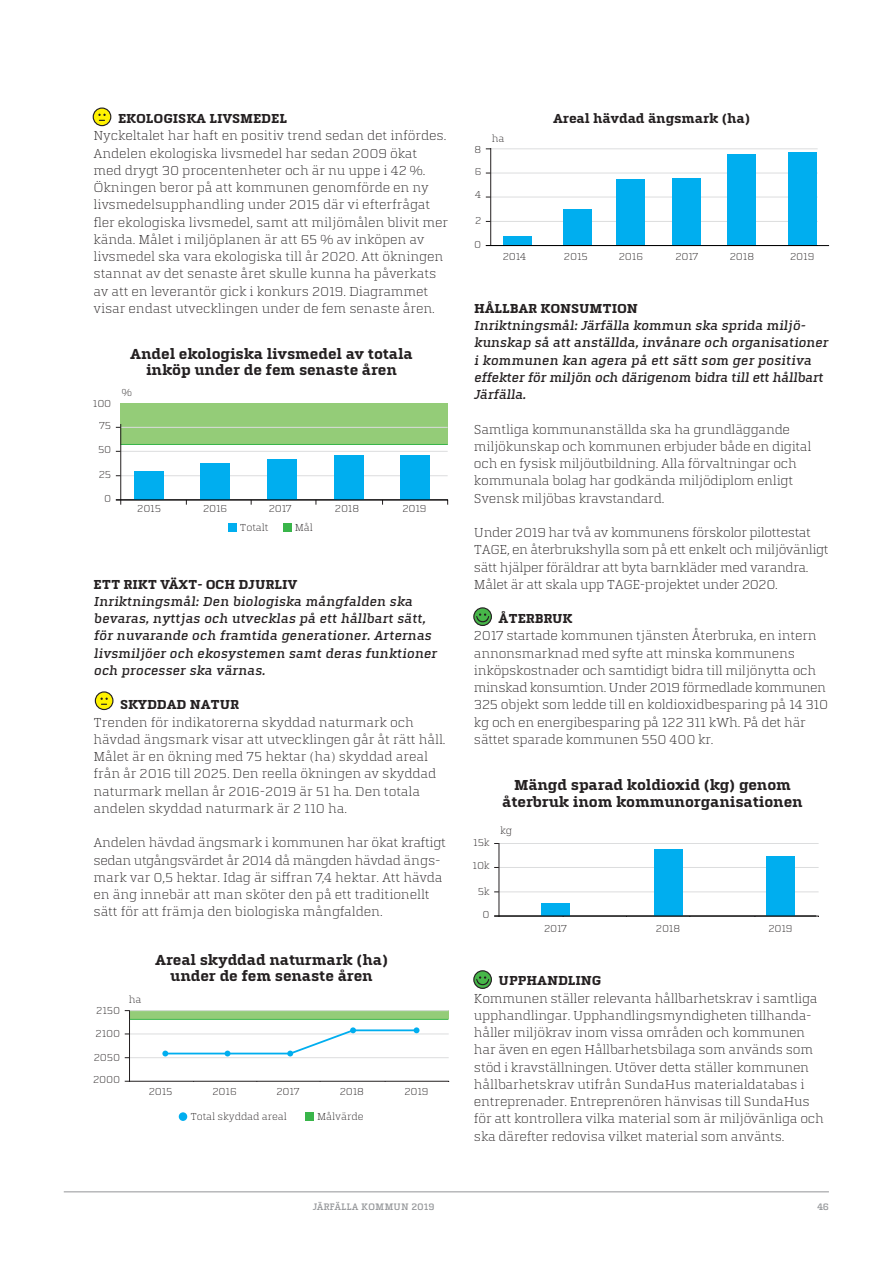
<style>
.page{position:relative;width:893px;height:1263px;background:#fff}
.page>*{position:absolute;margin:0;border:0;box-sizing:border-box;transform-origin:0 0}
.t1{font:700 15px/16.5px "Quitador For Jarfalla";letter-spacing:-.01em;color:#231f20;text-align:center}
.t2{font:300 13.5px/17.2px "Quitador For Jarfalla";letter-spacing:-.02em;color:#231f20}
.t3{font:500 13.5px/17.2px "Quitador For Jarfalla";color:#231f20}
.t4{font:700 13.5px "Quitador For Jarfalla";letter-spacing:-.01em;color:#231f20}
.t5{font:300 10.5px/22.6px "Quitador For Jarfalla";letter-spacing:-.02em;color:#231f20}
.t6{font:500 9.75px "Quitador For Jarfalla";color:#939598}
</style>
<div class="page">
<hr style="left:64px;top:1191px;width:765px;height:1px;background:#939598">
<div style="left:228px;top:523px;width:9px;height:9px;background:#00aeef"></div>
<div style="left:283px;top:523px;width:9px;height:8px;background:#39b54a"></div>
<div style="left:121px;top:403px;width:327px;height:41px;background:#94cc78"></div>
<svg style="left:116px;top:425px;width:332px;height:80px"></svg>
<div style="left:400px;top:456px;width:29px;height:44px;background:#00aeef"></div>
<div style="left:135px;top:472px;width:29px;height:28px;background:#00aeef"></div>
<div style="left:201px;top:463px;width:29px;height:37px;background:#00aeef"></div>
<div style="left:267px;top:459px;width:29px;height:41px;background:#00aeef"></div>
<div style="left:334px;top:456px;width:29px;height:44px;background:#00aeef"></div>
<hr style="left:116px;top:499px;width:332px;height:1px;background:#000">
<svg style="left:474px;top:608px;width:17px;height:17px"></svg>
<div style="left:473px;top:607px;width:19px;height:19px;border:1px solid #231f20;border-radius:50%"></div>
<svg style="left:476px;top:614px;width:13px;height:8px"></svg>
<svg style="left:474px;top:971px;width:17px;height:17px"></svg>
<div style="left:473px;top:970px;width:19px;height:19px;border:1px solid #231f20;border-radius:50%"></div>
<svg style="left:476px;top:976px;width:13px;height:9px"></svg>
<svg style="left:93px;top:108px;width:18px;height:18px"></svg>
<svg style="left:98px;top:114px;width:8px;height:7px"></svg>
<div style="left:93px;top:108px;width:18px;height:18px;border:1px solid #231f20;border-radius:50%"></div>
<svg style="left:95px;top:692px;width:18px;height:18px"></svg>
<svg style="left:100px;top:698px;width:8px;height:7px"></svg>
<div style="left:95px;top:691px;width:18px;height:19px;border:1px solid #231f20;border-radius:50%"></div>
<div style="left:179px;top:1112px;width:8px;height:9px;background:#00aeef;border-radius:50%"></div>
<div style="left:305px;top:1112px;width:8px;height:9px;background:#39b54a"></div>
<svg style="left:125px;top:1010px;width:324px;height:72px"></svg>
<svg style="left:486px;top:148px;width:332px;height:99px"></svg>
<svg style="left:494px;top:843px;width:325px;height:74px"></svg>
<div style="left:503px;top:237px;width:29px;height:8px;background:#00aeef"></div>
<div style="left:564px;top:210px;width:28px;height:35px;background:#00aeef"></div>
<div style="left:617px;top:179px;width:28px;height:66px;background:#00aeef"></div>
<div style="left:673px;top:178px;width:28px;height:67px;background:#00aeef"></div>
<div style="left:728px;top:154px;width:28px;height:91px;background:#00aeef"></div>
<div style="left:788px;top:152px;width:28px;height:93px;background:#00aeef"></div>
<div style="left:541px;top:904px;width:29px;height:12px;background:#00aeef"></div>
<div style="left:654px;top:850px;width:28px;height:66px;background:#00aeef"></div>
<div style="left:766px;top:856px;width:29px;height:60px;background:#00aeef"></div>
<hr style="left:486px;top:245px;width:343px;height:1px;background:#000">
<hr style="left:494px;top:916px;width:322px;height:1px;background:#000">
<p class="t4" style="left:118px;top:114px;width:171px">EKOLOGISKA LIVSMEDEL</p>
<p class="t2" style="left:94px;top:128px;width:356px">Nyckeltalet har haft en positiv trend sedan det infördes.<br>Andelen ekologiska livsmedel har sedan 2009 ökat med drygt 30 procentenheter och är nu uppe i 42 %.<br>Ökningen beror på att kommunen genomförde en ny livsmedelsupphandling under 2015 där vi efterfrågat fler ekologiska livsmedel, samt att miljömålen blivit mer kända. Målet i miljöplanen är att 65 % av inköpen av livsmedel ska vara ekologiska till år 2020. Att ökningen stannat av det senaste året skulle kunna ha påverkats av att en leverantör gick i konkurs 2019. Diagrammet visar endast utvecklingen under de fem senaste åren.</p>
<p class="t1" style="left:130px;top:347px;width:284px">Andel ekologiska livsmedel av totala inköp under de fem senaste åren</p>
<p class="t5" style="left:93px;top:393px;width:20px">100</p>
<p class="t5" style="left:99px;top:415px;width:14px">75</p>
<p class="t5" style="left:98px;top:438px;width:15px">50</p>
<p class="t5" style="left:99px;top:464px;width:14px">25</p>
<p class="t5" style="left:104px;top:488px;width:9px">0</p>
<p class="t5" style="left:122px;top:382px;width:12px">%</p>
<p class="t5" style="left:137px;top:498px;width:25px">2015</p>
<p class="t5" style="left:203px;top:498px;width:26px">2016</p>
<p class="t5" style="left:269px;top:498px;width:25px">2017</p>
<p class="t5" style="left:240px;top:517px;width:30px">Totalt</p>
<p class="t5" style="left:295px;top:517px;width:20px">Mål</p>
<p class="t5" style="left:335px;top:498px;width:26px">2018</p>
<p class="t5" style="left:402px;top:498px;width:26px">2019</p>
<p class="t4" style="left:94px;top:579px;width:205px">ETT RIKT VÄXT- OCH DJURLIV</p>
<p class="t3" style="left:94px;top:594px;width:346px">Inriktningsmål: Den biologiska mångfalden ska bevaras, nyttjas och utvecklas på ett hållbart sätt, för nuvarande och framtida generationer. Arternas livsmiljöer och ekosystemen samt deras funktioner och processer ska värnas.</p>
<p class="t4" style="left:120px;top:700px;width:120px">SKYDDAD NATUR</p>
<p class="t2" style="left:94px;top:714px;width:353px">Trenden för indikatorerna skyddad naturmark och hävdad ängsmark visar att utvecklingen går åt rätt håll.<br>Målet är en ökning med 75 hektar (ha) skyddad areal från år 2016 till 2025. Den reella ökningen av skyddad naturmark mellan år 2016-2019 är 51 ha. Den totala andelen skyddad naturmark är 2 110 ha.</p>
<p class="t2" style="left:94px;top:835px;width:354px">Andelen hävdad ängsmark i kommunen har ökat kraftigt sedan utgångsvärdet år 2014 då mängden hävdad ängs&shy;mark var 0,5 hektar. Idag är siffran 7,4 hektar. Att hävda en äng innebär att man sköter den på ett traditionellt sätt för att främja den biologiska mångfalden.</p>
<p class="t5" style="left:96px;top:1000px;width:25px">2150</p>
<p class="t5" style="left:93px;top:1047px;width:29px">2050<br>2000</p>
<p class="t5" style="left:96px;top:1022px;width:26px">2100</p>
<p class="t5" style="left:129px;top:989px;width:14px">ha</p>
<p class="t1" style="left:155px;top:953px;width:234px">Areal skyddad naturmark (ha) under de fem senaste åren</p>
<p class="t5" style="left:149px;top:1081px;width:25px">2015</p>
<p class="t5" style="left:212px;top:1081px;width:26px">2016</p>
<p class="t5" style="left:276px;top:1081px;width:25px">2017</p>
<p class="t5" style="left:340px;top:1081px;width:26px">2018</p>
<p class="t5" style="left:404px;top:1081px;width:26px">2019</p>
<p class="t5" style="left:190px;top:1106px;width:98px">Total skyddad areal</p>
<p class="t5" style="left:317px;top:1106px;width:48px">Målvärde</p>
<p class="t5" style="left:475px;top:139px;width:8px">8</p>
<p class="t5" style="left:475px;top:161px;width:8px">6</p>
<p class="t5" style="left:475px;top:184px;width:8px">4</p>
<p class="t5" style="left:475px;top:210px;width:8px">2</p>
<p class="t5" style="left:474px;top:234px;width:9px">0</p>
<p class="t5" style="left:492px;top:127px;width:14px">ha</p>
<p class="t4" style="left:553px;top:114px;width:199px">Areal hävdad ängsmark (ha)</p>
<p class="t5" style="left:503px;top:246px;width:25px">2014</p>
<p class="t5" style="left:564px;top:246px;width:25px">2015</p>
<p class="t5" style="left:619px;top:246px;width:26px">2016</p>
<p class="t5" style="left:675px;top:246px;width:25px">2017</p>
<p class="t5" style="left:730px;top:246px;width:26px">2018</p>
<p class="t5" style="left:790px;top:246px;width:26px">2019</p>
<p class="t4" style="left:474px;top:303px;width:165px">HÅLLBAR KONSUMTION</p>
<p class="t3" style="left:474px;top:318px;width:357px">Inriktningsmål: Järfälla kommun ska sprida miljö&shy;kunskap så att anställda, invånare och organisationer i kommunen kan agera på ett sätt som ger positiva effekter för miljön och därigenom bidra till ett hållbart Järfälla.</p>
<p class="t2" style="left:474px;top:421px;width:339px">Samtliga kommunanställda ska ha grundläggande miljökunskap och kommunen erbjuder både en digital och en fysisk miljöutbildning. Alla förvaltningar och kommunala bolag har godkända miljödiplom enligt Svensk miljöbas kravstandard.</p>
<p class="t2" style="left:474px;top:525px;width:356px">Under 2019 har två av kommunens förskolor pilottestat TAGE, en återbrukshylla som på ett enkelt och miljövänligt sätt hjälper föräldrar att byta barnkläder med varandra.<br>Målet är att skala upp TAGE-projektet under 2020.</p>
<p class="t4" style="left:499px;top:614px;width:75px">ÅTERBRUK</p>
<p class="t2" style="left:474px;top:628px;width:356px">2017 startade kommunen tjänsten Återbruka, en intern annonsmarknad med syfte att minska kommunens inköpskostnader och samtidigt bidra till miljönytta och minskad konsumtion. Under 2019 förmedlade kommunen 325 objekt som ledde till en koldioxidbesparing på 14 310 kg och en energibesparing på 122 311 kWh. På det här sättet sparade kommunen 550 400 kr.</p>
<p class="t5" style="left:473px;top:831px;width:18px">15k</p>
<p class="t5" style="left:472px;top:855px;width:19px">10k</p>
<p class="t5" style="left:478px;top:880px;width:14px">5k</p>
<p class="t5" style="left:483px;top:904px;width:9px">0</p>
<p class="t1" style="left:502px;top:778px;width:302px">Mängd sparad koldioxid (kg) genom återbruk inom kommunorganisationen</p>
<p class="t5" style="left:500px;top:820px;width:13px">kg</p>
<p class="t5" style="left:544px;top:918px;width:25px">2017</p>
<p class="t5" style="left:656px;top:918px;width:26px">2018</p>
<p class="t5" style="left:768px;top:918px;width:26px">2019</p>
<p class="t4" style="left:499px;top:976px;width:104px">UPPHANDLING</p>
<p class="t2" style="left:474px;top:990px;width:351px">Kommunen ställer relevanta hållbarhetskrav i samtliga upphandlingar. Upphandlingsmyndigheten tillhanda&shy;håller miljökrav inom vissa områden och kommunen har även en egen Hållbarhetsbilaga som används som stöd i kravställningen. Utöver detta ställer kommunen hållbarhetskrav utifrån SundaHus materialdatabas i entreprenader. Entreprenören hänvisas till SundaHus för att kontrollera vilka material som är miljövänliga och ska därefter redovisa vilket material som använts.</p>
<p class="t6" style="left:313px;top:1203px;width:123px">JÄRFÄLLA KOMMUN 2019</p>
<p class="t6" style="left:817px;top:1203px;width:13px">46</p>
</div>
